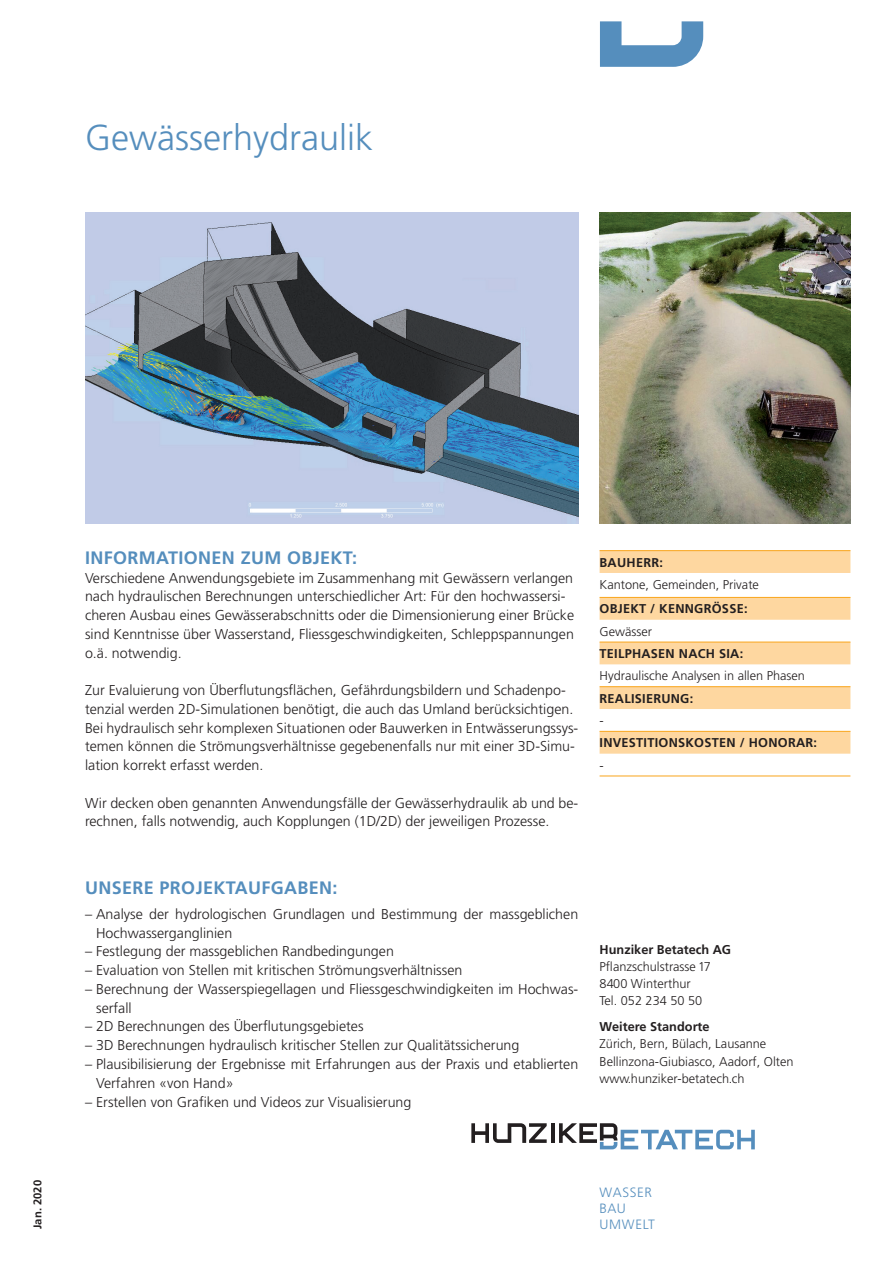
<style>
.page{position:relative;width:893px;height:1263px;background:#fff}
.page>*{position:absolute;margin:0;border:0;box-sizing:border-box;transform-origin:0 0}
.t1{font:300 36px "Frutiger LT Std";color:#558ebd}
.t2{font:700 18px "Frutiger LT Std";letter-spacing:.02em;color:#558ebd}
.t3{font:300 14.25px/18.8px "Frutiger LT Std";color:#231f20}
.t4{font:300 13.5px/16.2px "Frutiger LT Std";letter-spacing:.05em;color:#558ebd}
.t5{font:300 12.75px/17.2px "Frutiger LT Std";color:#231f20}
.t6{font:700 12.75px "Frutiger LT Std";letter-spacing:.02em;color:#231f20}
.t7{font:700 12.75px "Frutiger LT Std";color:#231f20}
.t8{font:700 11.25px "Frutiger LT Std";color:#231f20}
</style>
<div class="page">
<hr style="left:551px;top:1123px;width:3px;height:20px;background:#231f20">
<svg style="left:471px;top:1123px;width:76px;height:20px"></svg>
<svg style="left:559px;top:1123px;width:196px;height:26px"></svg>
<svg style="left:600px;top:21px;width:103px;height:46px"></svg>
<img style="left:600px;top:213px;width:250px;height:310px">
<img style="left:85px;top:213px;width:493px;height:310px">
<svg style="left:600px;top:551px;width:250px;height:203px;fill:#fed7a0"></svg>
<hr style="left:600px;top:550px;width:250px;height:1px;background:#f9a51b">
<hr style="left:600px;top:597px;width:250px;height:1px;background:#f9a51b">
<hr style="left:600px;top:776px;width:250px;height:1px;background:#f9a51b">
<hr style="left:600px;top:642px;width:250px;height:1px;background:#f9a51b">
<hr style="left:600px;top:686px;width:250px;height:1px;background:#f9a51b">
<hr style="left:600px;top:731px;width:250px;height:1px;background:#f9a51b">
<h1 class="t1" style="left:85px;top:118px;width:289px">Gewässerhydraulik</h1>
<p class="t8" style="left:31px;top:1229px;width:50px;rotate:-90deg">Jan. 2020</p>
<p class="t2" style="left:85px;top:547px;width:273px">INFORMATIONEN ZUM OBJEKT:</p>
<p class="t3" style="left:85px;top:568px;width:491px">Verschiedene Anwendungsgebiete im Zusammenhang mit Gewässern verlangen nach hydraulischen Berechnungen unterschiedlicher Art: Für den hochwassersi&shy;cheren Ausbau eines Gewässerabschnitts oder die Dimensionierung einer Brücke sind Kenntnisse über Wasserstand, Fliessgeschwindigkeiten, Schleppspannungen o.ä. notwendig.</p>
<p class="t3" style="left:85px;top:681px;width:495px">Zur Evaluierung von Überflutungsflächen, Gefährdungsbildern und Schadenpo&shy;tenzial werden 2D-Simulationen benötigt, die auch das Umland berücksichtigen.<br>Bei hydraulisch sehr komplexen Situationen oder Bauwerken in Entwässerungssys&shy;temen können die Strömungsverhältnisse gegebenenfalls nur mit einer 3D-Simu&shy;lation korrekt erfasst werden.</p>
<p class="t3" style="left:85px;top:793px;width:495px">Wir decken oben genannten Anwendungsfälle der Gewässerhydraulik ab und be&shy;rechnen, falls notwendig, auch Kopplungen (1D/2D) der jeweiligen Prozesse.</p>
<p class="t2" style="left:85px;top:877px;width:254px">UNSERE PROJEKTAUFGABEN:</p>
<p class="t3" style="left:96px;top:905px;width:484px;text-indent:-11px">– Analyse der hydrologischen Grundlagen und Bestimmung der massgeblichen<br>Hochwasserganglinien</p>
<p class="t3" style="left:85px;top:942px;width:310px">– Festlegung der massgeblichen Randbedingungen</p>
<p class="t3" style="left:85px;top:961px;width:379px">– Evaluation von Stellen mit kritischen Strömungsverhältnissen</p>
<p class="t3" style="left:96px;top:980px;width:484px;text-indent:-11px">– Berechnung der Wasserspiegellagen und Fliessgeschwindigkeiten im Hochwas&shy;serfall</p>
<p class="t3" style="left:85px;top:1017px;width:280px">– 2D Berechnungen des Überflutungsgebietes</p>
<p class="t3" style="left:85px;top:1036px;width:436px">– 3D Berechnungen hydraulisch kritischer Stellen zur Qualitätssicherung</p>
<p class="t3" style="left:96px;top:1055px;width:484px;text-indent:-11px">– Plausibilisierung der Ergebnisse mit Erfahrungen aus der Praxis und etablierten<br>Verfahren «von Hand»</p>
<p class="t3" style="left:85px;top:1092px;width:328px">– Erstellen von Grafiken und Videos zur Visualisierung</p>
<p class="t6" style="left:600px;top:555px;width:65px">BAUHERR:</p>
<p class="t5" style="left:600px;top:576px;width:161px">Kantone, Gemeinden, Private</p>
<p class="t6" style="left:600px;top:601px;width:149px">OBJEKT / KENNGRÖSSE:</p>
<p class="t5" style="left:600px;top:623px;width:54px">Gewässer</p>
<p class="t6" style="left:600px;top:646px;width:145px">TEILPHASEN NACH SIA:</p>
<p class="t5" style="left:600px;top:667px;width:207px">Hydraulische Analysen in allen Phasen</p>
<p class="t6" style="left:600px;top:691px;width:95px">REALISIERUNG:</p>
<p class="t5" style="left:600px;top:712px;width:6px">-</p>
<p class="t6" style="left:600px;top:735px;width:219px">INVESTITIONSKOSTEN / HONORAR:</p>
<p class="t5" style="left:600px;top:757px;width:6px">-</p>
<p class="t7" style="left:600px;top:942px;width:133px">Hunziker Betatech AG</p>
<p class="t5" style="left:600px;top:958px;width:113px">Pflanzschulstrasse 17<br>8400 Winterthur<br>Tel. 052 234 50 50</p>
<p class="t7" style="left:600px;top:1019px;width:112px">Weitere Standorte</p>
<p class="t5" style="left:600px;top:1035px;width:196px">Zürich, Bern, Bülach, Lausanne<br>Bellinzona-Giubiasco, Aadorf, Olten www.hunziker-betatech.ch</p>
<p class="t4" style="left:600px;top:1184px;width:57px">WASSER<br>BAU<br>UMWELT</p>
</div>
